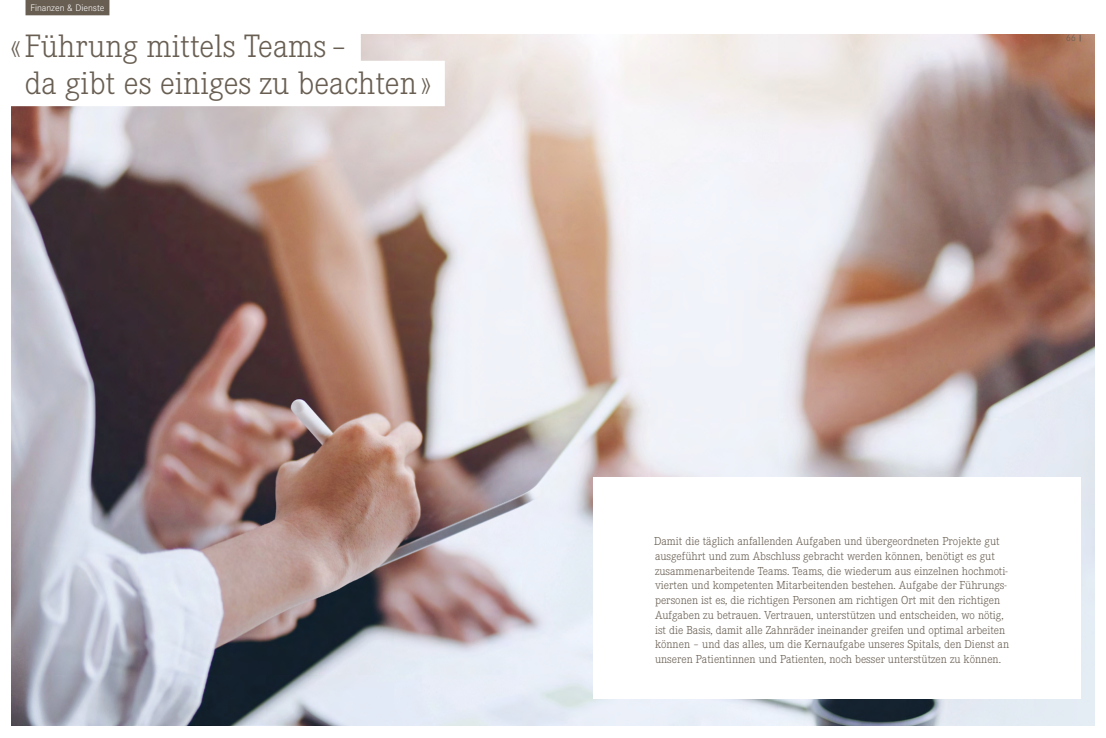
<style>
.page{position:relative;width:1106px;height:738px;background:#fff}
.page>*{position:absolute;margin:0;border:0;box-sizing:border-box;transform-origin:0 0}
.t1{font:300 33.6px/37px "Corporate E";color:#685e52}
.t2{font:300 20px "Corporate E";color:#685e52}
.t3{font:300 12px/14.7px "Corporate E";color:#685e52}
.t4{font:300 9.8px "Corporate S";color:#fff}
.t5{font:300 9.8px "Corporate S";color:#685e52}
</style>
<div class="page">
<img style="left:11px;top:34px;width:1083px;height:691px">
<div style="left:11px;top:24px;width:350px;height:45px;background:#fff"></div>
<div style="left:11px;top:61px;width:434px;height:45px;background:#fff"></div>
<div style="left:26px;top:0;width:83px;height:15px;background:#685e52"></div>
<div style="left:592px;top:476px;width:488px;height:221px;background:#fff"></div>
<p class="t4" style="left:30px;top:1px;width:76px">Finanzen &amp; Dienste</p>
<h1 class="t1" style="left:25px;top:26px;width:408px;text-indent:-14px">«Führung mittels Teams –<br>da gibt es einiges zu beachten »</h1>
<h2 class="t2" style="left:26px;top:29px;width:94px">Zweizeiliger</h2>
<p class="t5" style="left:1065px;top:32px;width:12px">66</p>
<p class="t3" style="left:654px;top:533px;width:357px">Damit die täglich anfallenden Aufgaben und übergeordneten Projekte gut ausgeführt und zum Abschluss gebracht werden können, benötigt es gut zusammenarbeitende Teams. Teams, die wiederum aus einzelnen hochmoti&shy;vierten und kompetenten Mitarbeitenden bestehen. Aufgabe der Führungs&shy;personen ist es, die richtigen Personen am richtigen Ort mit den richtigen Aufgaben zu betrauen. Vertrauen, unterstützen und entscheiden, wo nötig, ist die Basis, damit alle Zahnräder ineinander greifen und optimal arbeiten können – und das alles, um die Kernaufgabe unseres Spitals, den Dienst an unseren Patientinnen und Patienten, noch besser unterstützen zu können.</p>
</div>
